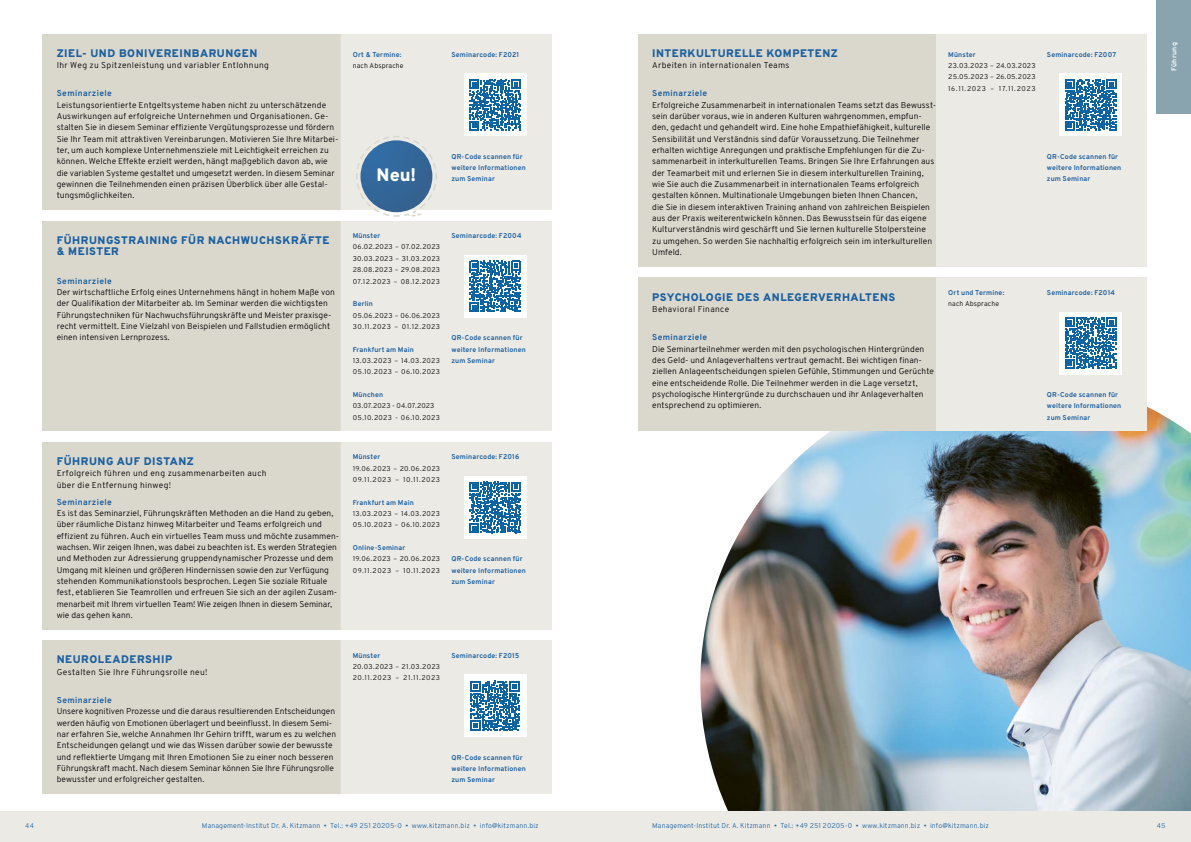
<style>
.page{position:relative;width:1191px;height:842px;background:#fff}
.page>*{position:absolute;margin:0;border:0;box-sizing:border-box;transform-origin:0 0}
.t1{font:800 17.9px "Overpass";color:#fff}
.t2{font:800 11px/11.3px "Overpass";letter-spacing:.045em;color:#1b60a0}
.t3{font:300 8.5px/11.3px "Overpass";letter-spacing:.01em;color:#000}
.t4{font:300 8.5px/11.3px "Overpass";letter-spacing:.035em;color:#000}
.t5{font:700 8.5px "Overpass";letter-spacing:.045em;color:#1b60a0}
.t6{font:300 8.5px "Overpass";letter-spacing:.04em;color:#000}
.t7{font:700 7px/11.3px "Overpass";letter-spacing:.02em;color:#1b60a0}
.t8{font:300 7px/11.3px "Overpass";letter-spacing:.04em;color:#000}
.t9{font:300 7px "Overpass";letter-spacing:.015em;color:#1b60a0}
.t10{font:300 7px "Overpass";letter-spacing:.015em;color:#000}
.t11{font:700 7px "Overpass";letter-spacing:.04em;color:#fff}
</style>
<div class="page">
<img style="left:700px;top:406px;width:491px;height:405px">
<div style="left:0;top:811px;width:1191px;height:31px;background:#eceae5"></div>
<div style="left:43px;top:221px;width:298px;height:210px;background:#dad7cd"></div>
<div style="left:341px;top:221px;width:210px;height:210px;background:#eceae5"></div>
<div style="left:43px;top:442px;width:298px;height:187px;background:#dad7cd"></div>
<div style="left:341px;top:442px;width:210px;height:187px;background:#eceae5"></div>
<div style="left:43px;top:34px;width:298px;height:176px;background:#dad7cd"></div>
<div style="left:341px;top:34px;width:210px;height:176px;background:#eceae5"></div>
<div style="left:464px;top:74px;width:62px;height:62px;background:#fff"></div>
<svg style="left:469px;top:79px;width:52px;height:52px"></svg>
<div style="left:464px;top:255px;width:62px;height:62px;background:#fff"></div>
<svg style="left:469px;top:261px;width:52px;height:51px"></svg>
<div style="left:464px;top:476px;width:62px;height:63px;background:#fff"></div>
<svg style="left:469px;top:482px;width:52px;height:51px"></svg>
<div style="left:638px;top:278px;width:298px;height:153px;background:#dad7cd"></div>
<div style="left:936px;top:278px;width:211px;height:153px;background:#eceae5"></div>
<div style="left:1059px;top:312px;width:62px;height:62px;background:#fff"></div>
<svg style="left:1065px;top:317px;width:51px;height:52px"></svg>
<div style="left:638px;top:34px;width:298px;height:232px;background:#dad7cd"></div>
<div style="left:936px;top:34px;width:211px;height:232px;background:#eceae5"></div>
<div style="left:43px;top:641px;width:298px;height:153px;background:#dad7cd"></div>
<div style="left:341px;top:641px;width:210px;height:153px;background:#eceae5"></div>
<div style="left:1059px;top:74px;width:62px;height:62px;background:#fff"></div>
<svg style="left:1065px;top:79px;width:51px;height:52px"></svg>
<div style="left:464px;top:675px;width:62px;height:62px;background:#fff"></div>
<svg style="left:470px;top:681px;width:50px;height:50px"></svg>
<div style="left:1157px;top:0;width:34px;height:113px;background:#89a4af"></div>
<svg style="left:356px;top:136px;width:81px;height:81px"></svg>
<p class="t2" style="left:57px;top:47px;width:202px">ZIEL- UND BONIVEREINBARUNGEN</p>
<p class="t4" style="left:57px;top:59px;width:214px">Ihr Weg zu Spitzenleistung und variabler Entlohnung</p>
<p class="t5" style="left:57px;top:87px;width:57px">Seminarziele</p>
<p class="t3" style="left:57px;top:99px;width:283px">Leistungsorientierte Entgeltsysteme haben nicht zu unterschätzende Auswirkungen auf erfolgreiche Unternehmen und Organisationen. Ge&shy;stalten Sie in diesem Seminar effiziente Vergütungsprozesse und fördern Sie Ihr Team mit attraktiven Vereinbarungen. Motivieren Sie Ihre Mitarbei&shy;ter, um auch komplexe Unternehmensziele mit Leichtigkeit erreichen zu können. Welche Effekte erzielt werden, hängt maßgeblich davon ab, wie die variablen Systeme gestaltet und umgesetzt werden. In diesem Seminar gewinnen die Teilnehmenden einen präzisen Überblick über alle Gestal&shy;tungsmöglichkeiten.</p>
<p class="t2" style="left:57px;top:234px;width:274px">FÜHRUNGSTRAINING FÜR NACHWUCHSKRÄFTE &amp; MEISTER</p>
<p class="t5" style="left:57px;top:274px;width:57px">Seminarziele</p>
<p class="t3" style="left:57px;top:286px;width:280px">Der wirtschaftliche Erfolg eines Unternehmens hängt in hohem Maße von der Qualifikation der Mitarbeiter ab. Im Seminar werden die wichtigsten Führungstechniken für Nachwuchsführungskräfte und Meister praxisge&shy;recht vermittelt. Eine Vielzahl von Beispielen und Fallstudien ermöglicht einen intensiven Lernprozess.</p>
<p class="t2" style="left:57px;top:455px;width:139px">FÜHRUNG AUF DISTANZ</p>
<p class="t4" style="left:57px;top:468px;width:211px">Erfolgreich führen und eng zusammenarbeiten auch über die Entfernung hinweg!</p>
<p class="t5" style="left:57px;top:496px;width:57px">Seminarziele</p>
<p class="t3" style="left:57px;top:507px;width:284px">Es ist das Seminarziel, Führungskräften Methoden an die Hand zu geben, über räumliche Distanz hinweg Mitarbeiter und Teams erfolgreich und effizient zu führen. Auch ein virtuelles Team muss und möchte zusammen&shy;wachsen. Wir zeigen Ihnen, was dabei zu beachten ist. Es werden Strategien und Methoden zur Adressierung gruppendynamischer Prozesse und dem Umgang mit kleinen und größeren Hindernissen sowie den zur Verfügung stehenden Kommunikationstools besprochen. Legen Sie soziale Rituale fest, etablieren Sie Teamrollen und erfreuen Sie sich an der agilen Zusam&shy;menarbeit mit Ihrem virtuellen Team! Wie zeigen Ihnen in diesem Seminar, wie das gehen kann.</p>
<p class="t2" style="left:57px;top:654px;width:117px">NEUROLEADERSHIP</p>
<p class="t6" style="left:57px;top:666px;width:152px">Gestalten Sie Ihre Führungsrolle neu!</p>
<p class="t5" style="left:57px;top:694px;width:57px">Seminarziele</p>
<p class="t3" style="left:57px;top:706px;width:281px">Unsere kognitiven Prozesse und die daraus resultierenden Entscheidungen werden häufig von Emotionen überlagert und beeinflusst. In diesem Semi&shy;nar erfahren Sie, welche Annahmen Ihr Gehirn trifft, warum es zu welchen Entscheidungen gelangt und wie das Wissen darüber sowie der bewusste und reflektierte Umgang mit Ihren Emotionen Sie zu einer noch besseren Führungskraft macht. Nach diesem Seminar können Sie Ihre Führungsrolle bewusster und erfolgreicher gestalten.</p>
<p class="t7" style="left:353px;top:49px;width:50px">Ort &amp; Termine:</p>
<p class="t10" style="left:353px;top:61px;width:52px">nach Absprache</p>
<h1 class="t1" style="left:377px;top:162px;width:41px">Neu!</h1>
<p class="t7" style="left:353px;top:230px;width:29px">Münster</p>
<p class="t8" style="left:353px;top:241px;width:89px;text-align:justify">06.02.2023 – 07.02.2023<br>30.03.2023 – 31.03.2023<br>28.08.2023 – 29.08.2023<br>07.12.2023 – 08.12.2023</p>
<p class="t7" style="left:353px;top:298px;width:22px">Berlin</p>
<p class="t8" style="left:353px;top:309px;width:89px">05.06.2023 – 06.06.2023<br>30.11.2023 – 01.12.2023</p>
<p class="t7" style="left:353px;top:343px;width:63px">Frankfurt am Main</p>
<p class="t8" style="left:353px;top:355px;width:89px">13.03.2023 – 14.03.2023<br>05.10.2023 – 06.10.2023</p>
<p class="t7" style="left:353px;top:389px;width:32px">München</p>
<p class="t8" style="left:353px;top:400px;width:89px">03.07.2023 - 04.07.2023<br>05.10.2023 - 06.10.2023</p>
<p class="t7" style="left:353px;top:451px;width:29px">Münster</p>
<p class="t8" style="left:353px;top:463px;width:89px">19.06.2023 – 20.06.2023<br>09.11.2023 – 10.11.2023</p>
<p class="t7" style="left:353px;top:497px;width:63px">Frankfurt am Main</p>
<p class="t8" style="left:353px;top:508px;width:89px">13.03.2023 – 14.03.2023<br>05.10.2023 – 06.10.2023</p>
<p class="t7" style="left:353px;top:542px;width:54px">Online-Seminar</p>
<p class="t8" style="left:353px;top:553px;width:89px">19.06.2023 – 20.06.2023<br>09.11.2023 – 10.11.2023</p>
<p class="t2" style="left:652px;top:47px;width:187px">INTERKULTURELLE KOMPETENZ</p>
<p class="t4" style="left:652px;top:59px;width:139px">Arbeiten in internationalen Teams</p>
<p class="t7" style="left:948px;top:49px;width:29px">Münster</p>
<p class="t8" style="left:948px;top:60px;width:89px;text-align:justify">23.03.2023 – 24.03.2023<br>25.05.2023 – 26.05.2023<br>16.11.2023 – 17.11.2023</p>
<p class="t7" style="left:451px;top:49px;width:69px">Seminarcode: F2021</p>
<p class="t7" style="left:1047px;top:49px;width:71px">Seminarcode: F2007</p>
<p class="t5" style="left:652px;top:87px;width:57px">Seminarziele</p>
<p class="t3" style="left:652px;top:99px;width:285px">Erfolgreiche Zusammenarbeit in internationalen Teams setzt das Bewusst&shy;sein darüber voraus, wie in anderen Kulturen wahrgenommen, empfun&shy;den, gedacht und gehandelt wird. Eine hohe Empathiefähigkeit, kulturelle Sensibilität und Verständnis sind dafür Voraussetzung. Die Teilnehmer erhalten wichtige Anregungen und praktische Empfehlungen für die Zu&shy;sammenarbeit in interkulturellen Teams. Bringen Sie Ihre Erfahrungen aus der Teamarbeit mit und erlernen Sie in diesem interkulturellen Training, wie Sie auch die Zusammenarbeit in internationalen Teams erfolgreich gestalten können. Multinationale Umgebungen bieten Ihnen Chancen,<br>die Sie in diesem interaktiven Training anhand von zahlreichen Beispielen aus der Praxis weiterentwickeln können. Das Bewusstsein für das eigene Kulturverständnis wird geschärft und Sie lernen kulturelle Stolpersteine zu umgehen. So werden Sie nachhaltig erfolgreich sein im interkulturellen Umfeld.</p>
<p class="t7" style="left:451px;top:151px;width:76px">QR-Code scannen für weitere Informationen zum Seminar</p>
<p class="t7" style="left:1047px;top:151px;width:76px">QR-Code scannen für weitere Informationen zum Seminar</p>
<p class="t7" style="left:451px;top:230px;width:72px">Seminarcode: F2004</p>
<p class="t7" style="left:451px;top:332px;width:76px">QR-Code scannen für weitere Informationen zum Seminar</p>
<p class="t7" style="left:451px;top:451px;width:69px">Seminarcode: F2016</p>
<p class="t7" style="left:451px;top:553px;width:76px">QR-Code scannen für weitere Informationen zum Seminar</p>
<p class="t2" style="left:652px;top:291px;width:244px">PSYCHOLOGIE DES ANLEGERVERHALTENS</p>
<p class="t6" style="left:652px;top:303px;width:78px">Behavioral Finance</p>
<p class="t5" style="left:652px;top:331px;width:57px">Seminarziele</p>
<p class="t3" style="left:652px;top:343px;width:283px">Die Seminarteilnehmer werden mit den psychologischen Hintergründen des Geld- und Anlageverhaltens vertraut gemacht. Bei wichtigen finan&shy;ziellen Anlageentscheidungen spielen Gefühle, Stimmungen und Gerüchte eine entscheidende Rolle. Die Teilnehmer werden in die Lage versetzt, psychologische Hintergründe zu durchschauen und ihr Anlageverhalten entsprechend zu optimieren.</p>
<p class="t7" style="left:948px;top:287px;width:58px">Ort und Termine:</p>
<p class="t10" style="left:948px;top:299px;width:52px">nach Absprache</p>
<p class="t7" style="left:1047px;top:287px;width:70px">Seminarcode: F2014</p>
<p class="t7" style="left:1047px;top:389px;width:76px">QR-Code scannen für weitere Informationen zum Seminar</p>
<p class="t7" style="left:353px;top:650px;width:29px">Münster</p>
<p class="t8" style="left:353px;top:661px;width:89px">20.03.2023 – 21.03.2023<br>20.11.2023 – 21.11.2023</p>
<p class="t7" style="left:451px;top:650px;width:69px">Seminarcode: F2015</p>
<p class="t7" style="left:451px;top:752px;width:76px">QR-Code scannen für weitere Informationen zum Seminar</p>
<p class="t11" style="left:1169px;top:71px;width:30px;rotate:-90deg">Führung</p>
<p class="t9" style="left:25px;top:820px;width:10px">44</p>
<p class="t9" style="left:202px;top:820px;width:338px">Management-Institut Dr. A. Kitzmann • Tel.: +49 251 20205-0 • www.kitzmann.biz • info@kitzmann.biz</p>
<p class="t9" style="left:652px;top:820px;width:338px">Management-Institut Dr. A. Kitzmann • Tel.: +49 251 20205-0 • www.kitzmann.biz • info@kitzmann.biz</p>
<p class="t9" style="left:1157px;top:820px;width:10px">45</p>
</div>
